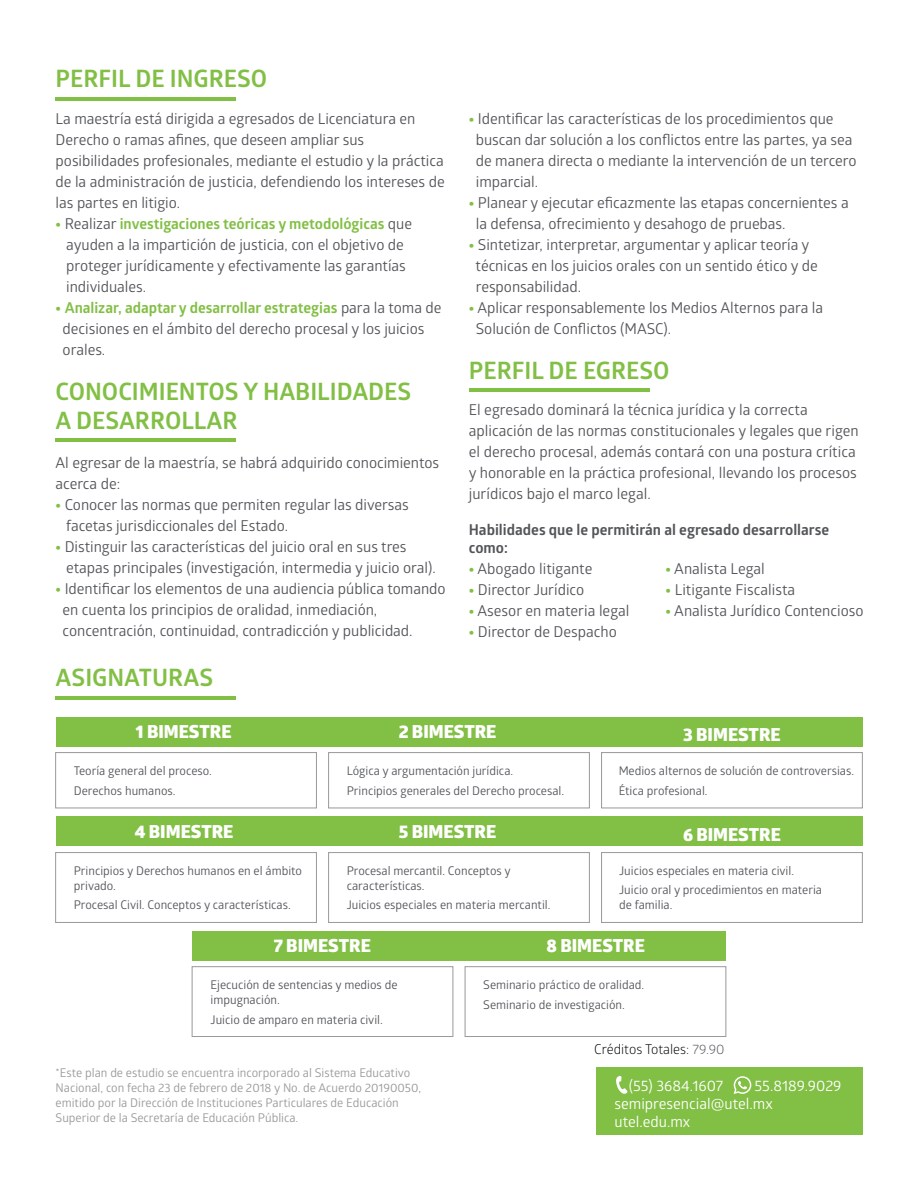
<style>
.page{position:relative;width:918px;height:1188px;background:#fff}
.page>*{position:absolute;margin:0;border:0;box-sizing:border-box;transform-origin:0 0}
.t1{font:700 24px/28.8px "Glober";color:#82bf45}
.t2{font:800 18px "Glober";color:#fff}
.t3{font:15px/21px "Glober";letter-spacing:-.005em;color:#54555a}
.t4{font:15px/18px "Glober";color:#fff}
.t5{font:700 15px/18px "Glober";color:#54555a}
.t6{font:13.5px "Glober";color:#000}
.t7{font:12px/19.5px "Glober";color:#54555a}
.t8{font:12px/15px "Glober";color:#99989b}
.s1{font-weight:800;color:#82bf45}
.s2{font-weight:700;color:#82bf45}
.s3{color:#54555a}
</style>
<div class="page">
<hr style="left:56px;top:97px;width:180px;height:3px;background:#82bf45">
<hr style="left:469px;top:388px;width:180px;height:4px;background:#82bf45">
<hr style="left:56px;top:439px;width:180px;height:3px;background:#82bf45">
<hr style="left:56px;top:696px;width:180px;height:3px;background:#82bf45">
<div style="left:55px;top:752px;width:262px;height:56px;border:1px solid #99989b"></div>
<div style="left:328px;top:752px;width:262px;height:56px;border:1px solid #99989b"></div>
<div style="left:55px;top:852px;width:262px;height:71px;border:1px solid #99989b"></div>
<div style="left:328px;top:852px;width:262px;height:71px;border:1px solid #99989b"></div>
<div style="left:601px;top:852px;width:262px;height:71px;border:1px solid #99989b"></div>
<div style="left:601px;top:752px;width:262px;height:56px;border:1px solid #99989b"></div>
<div style="left:56px;top:717px;width:806px;height:30px;background:#82bf45"></div>
<div style="left:56px;top:817px;width:806px;height:29px;background:#82bf45"></div>
<div style="left:596px;top:1068px;width:266px;height:67px;background:#82bf45"></div>
<svg style="left:734px;top:1076px;width:17px;height:18px"></svg>
<svg style="left:616px;top:1076px;width:12px;height:18px"></svg>
<div style="left:192px;top:966px;width:261px;height:71px;border:1px solid #99989b"></div>
<div style="left:465px;top:966px;width:261px;height:71px;border:1px solid #99989b"></div>
<div style="left:192px;top:931px;width:534px;height:30px;background:#82bf45"></div>
<h1 class="t1" style="left:56px;top:64px;width:213px">PERFIL DE INGRESO</h1>
<p class="t3" style="left:56px;top:107px;width:391px">La maestría está dirigida a egresados de Licenciatura en Derecho o ramas afines, que deseen ampliar sus posibilidades profesionales, mediante el estudio y la práctica de la administración de justicia, defendiendo los intereses de las partes en litigio.</p>
<p class="t3" style="left:66px;top:212px;width:347px;text-indent:-11px"><span class="s1">•</span> Realizar <span class="s2">investigaciones teóricas y metodológicas</span> que ayuden a la impartición de justicia, con el objetivo de proteger jurídicamente y efectivamente las garantías individuales.</p>
<p class="t3" style="left:63px;top:296px;width:380px;text-indent:-7px"><span class="s1">•</span> <span class="s2">Analizar, adaptar y desarrollar estrategias</span> para la toma de decisiones en el ámbito del derecho procesal y los juicios orales.</p>
<h1 class="t1" style="left:56px;top:376px;width:357px">CONOCIMIENTOS Y HABILIDADES<br>A DESARROLLAR</h1>
<p class="t3" style="left:56px;top:451px;width:385px">Al egresar de la maestría, se habrá adquirido conocimientos acerca de:</p>
<p class="t3" style="left:66px;top:493px;width:344px;text-indent:-10px"><span class="s1">•</span> Conocer las normas que permiten regular las diversas facetas jurisdiccionales del Estado.</p>
<p class="t3" style="left:66px;top:535px;width:371px;text-indent:-11px"><span class="s1">•</span> Distinguir las características del juicio oral en sus tres etapas principales (investigación, intermedia y juicio oral).</p>
<p class="t3" style="left:63px;top:577px;width:385px;text-indent:-7px"><span class="s1">•</span> Identificar los elementos de una audiencia pública tomando en cuenta los principios de oralidad, inmediación, concentración, continuidad, contradicción y publicidad.</p>
<h1 class="t1" style="left:56px;top:663px;width:159px">ASIGNATURAS</h1>
<p class="t3" style="left:476px;top:107px;width:382px;text-indent:-7px"><span class="s1">•</span> Identificar las características de los procedimientos que buscan dar solución a los conflictos entre las partes, ya sea de manera directa o mediante la intervención de un tercero imparcial.</p>
<p class="t3" style="left:476px;top:191px;width:374px;text-indent:-7px"><span class="s1">•</span> Planear y ejecutar eficazmente las etapas concernientes a la defensa, ofrecimiento y desahogo de pruebas.</p>
<p class="t3" style="left:476px;top:233px;width:344px;text-indent:-7px"><span class="s1">•</span> Sintetizar, interpretar, argumentar y aplicar teoría y técnicas en los juicios orales con un sentido ético y de responsabilidad.</p>
<p class="t3" style="left:476px;top:296px;width:349px;text-indent:-7px"><span class="s1">•</span> Aplicar responsablemente los Medios Alternos para la<br>Solución de Conflictos (MASC).</p>
<h1 class="t1" style="left:469px;top:355px;width:202px">PERFIL DE EGRESO</h1>
<p class="t3" style="left:469px;top:399px;width:391px">El egresado dominará la técnica jurídica y la correcta aplicación de las normas constitucionales y legales que rigen el derecho procesal, además contará con una postura crítica y honorable en la práctica profesional, llevando los procesos jurídicos bajo el marco legal.</p>
<p class="t5" style="left:469px;top:521px;width:362px">Habilidades que le permitirán al egresado desarrollarse como:</p>
<p class="t3" style="left:469px;top:558px;width:125px"><span class="s1">•</span> Abogado litigante</p>
<p class="t3" style="left:469px;top:579px;width:117px"><span class="s1">•</span> Director Jurídico</p>
<p class="t3" style="left:469px;top:600px;width:162px"><span class="s1">•</span> Asesor en materia legal</p>
<p class="t3" style="left:469px;top:621px;width:150px"><span class="s1">•</span> Director de Despacho</p>
<p class="t3" style="left:666px;top:557px;width:101px"><span class="s1">•</span> Analista Legal</p>
<p class="t3" style="left:666px;top:578px;width:131px"><span class="s1">•</span> Litigante Fiscalista</p>
<p class="t3" style="left:666px;top:599px;width:200px"><span class="s1">•</span> Analista Jurídico Contencioso</p>
<p class="t2" style="left:136px;top:718px;width:97px">1 BIMESTRE</p>
<p class="t2" style="left:399px;top:718px;width:99px">2 BIMESTRE</p>
<p class="t2" style="left:683px;top:721px;width:99px">3 BIMESTRE</p>
<p class="t7" style="left:74px;top:761px;width:140px">Teoría general del proceso.<br>Derechos humanos.</p>
<p class="t7" style="left:347px;top:761px;width:219px">Lógica y argumentación jurídica.<br>Principios generales del Derecho procesal.</p>
<p class="t7" style="left:619px;top:761px;width:237px">Medios alternos de solución de controversias.<br>Ética profesional.</p>
<p class="t2" style="left:135px;top:818px;width:100px">4 BIMESTRE</p>
<p class="t2" style="left:399px;top:818px;width:99px">5 BIMESTRE</p>
<p class="t2" style="left:683px;top:821px;width:99px">6 BIMESTRE</p>
<p class="t7" style="left:74px;top:862px;width:230px;line-height:15px">Principios y Derechos humanos en el ámbito privado.</p>
<p class="t7" style="left:74px;top:895px;width:219px">Procesal Civil. Conceptos y características.</p>
<p class="t7" style="left:347px;top:862px;width:166px;line-height:15px">Procesal mercantil. Conceptos y características.</p>
<p class="t7" style="left:347px;top:895px;width:205px">Juicios especiales en materia mercantil.</p>
<p class="t7" style="left:619px;top:860px;width:204px">Juicios especiales en materia civil.<br>Juicio oral y procedimientos en materia</p>
<p class="t7" style="left:619px;top:895px;width:55px">de familia.</p>
<p class="t2" style="left:274px;top:932px;width:98px">7 BIMESTRE</p>
<p class="t2" style="left:547px;top:932px;width:100px">8 BIMESTRE</p>
<p class="t7" style="left:211px;top:977px;width:188px;line-height:15px">Ejecución de sentencias y medios de impugnación.</p>
<p class="t7" style="left:211px;top:1009px;width:174px">Juicio de amparo en materia civil.</p>
<p class="t8" style="left:56px;top:1064px;width:367px">*Este plan de estudio se encuentra incorporado al Sistema Educativo Nacional, con fecha 23 de febrero de 2018 y No. de Acuerdo 20190050, emitido por la Dirección de Instituciones Particulares de Educación Superior de la Secretaría de Educación Pública.</p>
<p class="t7" style="left:483px;top:975px;width:162px">Seminario práctico de oralidad.<br>Seminario de investigación.</p>
<p class="t6" style="left:594px;top:1040px;width:132px">Créditos Totales: <span class="s3">79.90</span></p>
<p class="t4" style="left:615px;top:1076px;width:160px;text-indent:14px">(55) 3684.1607 semipresencial@utel.mx utel.edu.mx</p>
<p class="t4" style="left:754px;top:1076px;width:89px">55.8189.9029</p>
</div>
